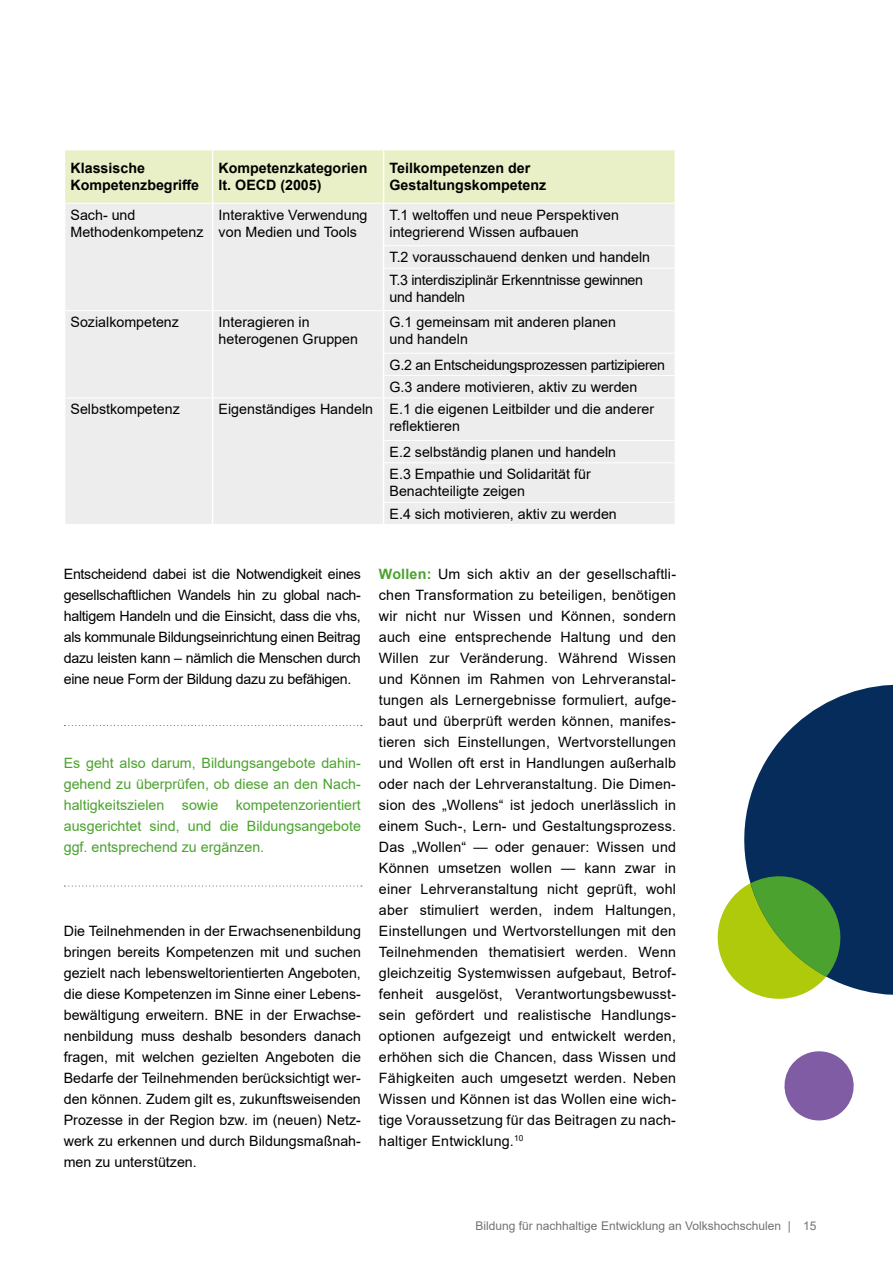
<style>
.page{position:relative;width:893px;height:1263px;background:#fff}
.page>*{position:absolute;margin:0;border:0;box-sizing:border-box;transform-origin:0 0}
.t1{font:14.25px/21px "Arial";color:#000}
.t2{font:14.25px/21px "Arial";color:#4ca22f;text-align:justify}
.t3{font:14.25px/22.4px "Arial";letter-spacing:-.02em;color:#000}
.t4{font:700 14.25px/17.1px "Arial";color:#000}
.t5{font:12px "Arial";color:#727271}
.s1{font-weight:700;color:#4ca22f}
</style>
<div class="page">
<div style="left:65px;top:150px;width:610px;height:53px;background:#e9efc6"></div>
<div style="left:65px;top:204px;width:610px;height:320px;background:#ededed"></div>
<hr style="left:212px;top:150px;width:1px;height:53px;background:#fff">
<hr style="left:383px;top:150px;width:1px;height:53px;background:#fff">
<hr style="left:212px;top:204px;width:1px;height:42px;background:#fff">
<svg style="left:212px;top:246px;width:1px;height:22px"></svg>
<hr style="left:212px;top:268px;width:1px;height:42px;background:#fff">
<hr style="left:384px;top:245px;width:291px;height:1px;background:#fff">
<hr style="left:383px;top:204px;width:1px;height:42px;background:#fff">
<svg style="left:383px;top:246px;width:1px;height:22px"></svg>
<hr style="left:384px;top:268px;width:291px;height:1px;background:#fff">
<hr style="left:383px;top:268px;width:1px;height:42px;background:#fff">
<hr style="left:65px;top:310px;width:148px;height:1px;background:#fff">
<hr style="left:213px;top:310px;width:171px;height:1px;background:#fff">
<hr style="left:212px;top:311px;width:1px;height:42px;background:#fff">
<svg style="left:212px;top:353px;width:1px;height:45px"></svg>
<hr style="left:384px;top:310px;width:291px;height:1px;background:#fff">
<hr style="left:384px;top:353px;width:291px;height:1px;background:#fff">
<hr style="left:383px;top:311px;width:1px;height:42px;background:#fff">
<hr style="left:384px;top:375px;width:291px;height:1px;background:#fff">
<svg style="left:383px;top:353px;width:1px;height:45px"></svg>
<hr style="left:65px;top:398px;width:148px;height:1px;background:#fff">
<hr style="left:213px;top:398px;width:171px;height:1px;background:#fff">
<hr style="left:212px;top:398px;width:1px;height:42px;background:#fff">
<svg style="left:212px;top:440px;width:1px;height:23px"></svg>
<hr style="left:212px;top:463px;width:1px;height:39px;background:#fff">
<svg style="left:212px;top:502px;width:1px;height:22px"></svg>
<hr style="left:384px;top:398px;width:291px;height:1px;background:#fff">
<hr style="left:384px;top:440px;width:291px;height:1px;background:#fff">
<hr style="left:384px;top:462px;width:291px;height:1px;background:#fff">
<hr style="left:384px;top:502px;width:291px;height:1px;background:#fff">
<hr style="left:383px;top:398px;width:1px;height:42px;background:#fff">
<svg style="left:383px;top:440px;width:1px;height:23px"></svg>
<hr style="left:383px;top:463px;width:1px;height:39px;background:#fff">
<svg style="left:383px;top:502px;width:1px;height:22px"></svg>
<svg style="left:64px;top:725px;width:298px;height:1px"></svg>
<svg style="left:64px;top:885px;width:298px;height:1px"></svg>
<svg style="left:744px;top:684px;width:149px;height:311px;fill:#052c5a"></svg>
<svg style="left:717px;top:867px;width:132px;height:132px"></svg>
<svg style="left:784px;top:1051px;width:70px;height:70px"></svg>
<p class="t4" style="left:71px;top:160px;width:130px">Klassische<br>Kompetenzbegriffe</p>
<p class="t4" style="left:219px;top:160px;width:150px">Kompetenzkategorien lt. OECD (2005)</p>
<p class="t4" style="left:390px;top:160px;width:158px">Teilkompetenzen der<br>Gestaltungskompetenz</p>
<p class="t1" style="left:71px;top:206px;width:135px;line-height:17.1px">Sach- und<br>Methodenkompetenz</p>
<p class="t1" style="left:219px;top:206px;width:150px;line-height:17.1px">Interaktive Verwendung von Medien und Tools</p>
<p class="t1" style="left:390px;top:206px;width:231px;line-height:17.1px">T.1 weltoffen und neue Perspektiven integrierend Wissen aufbauen</p>
<p class="t3" style="left:390px;top:246px;width:262px">T.2 vorausschauend denken und handeln<br>T.3 interdisziplinär Erkenntnisse gewinnen</p>
<p class="t3" style="left:390px;top:285px;width:77px">und handeln</p>
<p class="t1" style="left:71px;top:311px;width:110px">Sozialkompetenz</p>
<p class="t1" style="left:219px;top:313px;width:141px;line-height:17.1px">Interagieren in heterogenen Gruppen</p>
<p class="t1" style="left:390px;top:313px;width:228px;line-height:17.1px">G.1 gemeinsam mit anderen planen und handeln</p>
<p class="t3" style="left:390px;top:353px;width:277px">G.2 an Entscheidungsprozessen partizipieren<br>G.3 andere motivieren, aktiv zu werden</p>
<p class="t1" style="left:71px;top:399px;width:111px">Selbstkompetenz</p>
<p class="t1" style="left:390px;top:401px;width:266px;line-height:17.1px;text-indent:-171px">Eigenständiges Handeln E.1 die eigenen Leitbilder und die anderer reflektieren</p>
<p class="t1" style="left:390px;top:441px;width:228px;line-height:22.4px">E.2 selbständig planen und handeln<br>E.3 Empathie und Solidarität für</p>
<p class="t1" style="left:390px;top:480px;width:229px;line-height:22.4px">Benachteiligte zeigen<br>E.4 sich motivieren, aktiv zu werden</p>
<p class="t1" style="left:64px;top:563px;width:299px;text-align:justify">Entscheidend dabei ist die Notwendigkeit eines gesellschaftlichen Wandels hin zu global nach&shy;haltigem Handeln und die Einsicht, dass die vhs, als kommunale Bildungseinrichtung einen Beitrag dazu leisten kann – nämlich die Menschen durch eine neue Form der Bildung dazu zu befähigen.</p>
<p class="t2" style="left:64px;top:752px;width:299px">Es geht also darum, Bildungsangebote dahin&shy;gehend zu überprüfen, ob diese an den Nach&shy;haltigkeitszielen sowie kompetenzorientiert ausgerichtet sind, und die Bildungsangebote ggf. entsprechend zu ergänzen.</p>
<p class="t1" style="left:64px;top:920px;width:299px;text-align:justify">Die Teilnehmenden in der Erwachsenenbildung bringen bereits Kompetenzen mit und suchen gezielt nach lebensweltorientierten Angeboten, die diese Kompetenzen im Sinne einer Lebens&shy;bewältigung erweitern. BNE in der Erwachse&shy;nenbildung muss deshalb besonders danach fragen, mit welchen gezielten Angeboten die Bedarfe der Teilnehmenden berücksichtigt wer&shy;den können. Zudem gilt es, zukunftsweisenden Prozesse in der Region bzw. im (neuen) Netz&shy;werk zu erkennen und durch Bildungsmaßnah&shy;men zu unterstützen.</p>
<p class="t1" style="left:379px;top:563px;width:299px;text-align:justify"><span class="s1">Wollen:</span> Um sich aktiv an der gesellschaftli&shy;chen Transformation zu beteiligen, benötigen wir nicht nur Wissen und Können, sondern auch eine entsprechende Haltung und den Willen zur Veränderung. Während Wissen und Können im Rahmen von Lehrveranstal&shy;tungen als Lernergebnisse formuliert, aufge&shy;baut und überprüft werden können, manifes&shy;tieren sich Einstellungen, Wertvorstellungen und Wollen oft erst in Handlungen außerhalb oder nach der Lehrveranstaltung. Die Dimen&shy;sion des „Wollens“ ist jedoch unerlässlich in einem Such-, Lern- und Gestaltungsprozess.<br>Das „Wollen“ — oder genauer: Wissen und Können umsetzen wollen — kann zwar in einer Lehrveranstaltung nicht geprüft, wohl aber stimuliert werden, indem Haltungen, Einstellungen und Wertvorstellungen mit den Teilnehmenden thematisiert werden. Wenn gleichzeitig Systemwissen aufgebaut, Betrof&shy;fenheit ausgelöst, Verantwortungsbewusst&shy;sein gefördert und realistische Handlungs&shy;optionen aufgezeigt und entwickelt werden, erhöhen sich die Chancen, dass Wissen und Fähigkeiten auch umgesetzt werden. Neben Wissen und Können ist das Wollen eine wich&shy;tige Voraussetzung für das Beitragen zu nach&shy;haltiger Entwicklung.<sup>10</sup></p>
<p class="t5" style="left:476px;top:1218px;width:342px">Bildung für nachhaltige Entwicklung an Volkshochschulen | 15</p>
</div>
